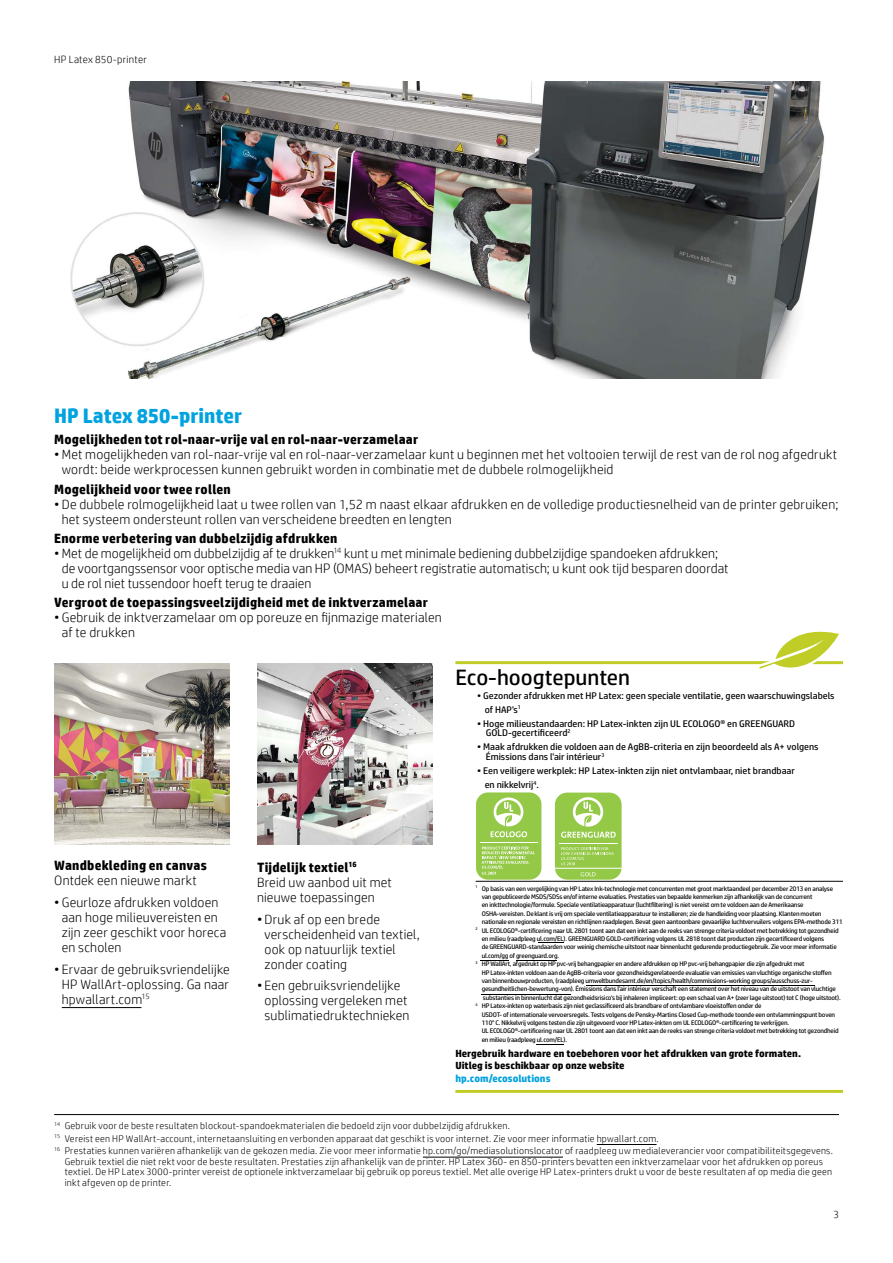
<style>
.page{position:relative;width:893px;height:1263px;background:#fff}
.page>*{position:absolute;margin:0;border:0;box-sizing:border-box;transform-origin:0 0}
.t1{font:22.05px "HP Simplified";color:#000}
.t2{font:700 21px "HP Simplified";color:#00a3df}
.t3{font:300 13.5px/15px "HP Simplified";letter-spacing:.015em;color:#000}
.t4{font:700 13.5px "HP Simplified";letter-spacing:.015em;color:#000}
.t5{font:300 10.5px "HP Simplified";letter-spacing:.025em;color:#000}
.t6{font:700 10.35px/12.5px "HP Simplified";color:#000}
.t7{font:700 10.35px "HP Simplified";color:#00a1dd}
.t8{font:300 9.75px/12.6px "HP Simplified";letter-spacing:.025em;color:#000}
.t9{font:9.6px/14.1px "HP Simplified";color:#000}
.t10{font:6.6px "HP Simplified";letter-spacing:-.025em;color:#000}
.s1{font-weight:700}
</style>
<div class="page">
<hr style="left:455px;top:661px;width:387px;height:3px;background:#bfcd26">
<hr style="left:455px;top:1090px;width:387px;height:3px;background:#bfcd26">
<svg style="left:756px;top:631px;width:86px;height:38px"></svg>
<hr style="left:476px;top:881px;width:366px;height:1px;background:#000">
<hr style="left:586px;top:985px;width:229px;height:1px;background:#000">
<svg style="left:481px;top:960px;width:28px;height:1px"></svg>
<hr style="left:516px;top:960px;width:41px;height:1px;background:#000">
<svg style="left:538px;top:942px;width:26px;height:1px"></svg>
<svg style="left:537px;top:1044px;width:27px;height:1px"></svg>
<div style="left:476px;top:792px;width:65px;height:88px;background:#94c947;border-radius:12px"></div>
<svg style="left:482px;top:846px;width:53px;height:29px"></svg>
<hr style="left:480px;top:842px;width:57px;height:1px;background:#fff">
<svg style="left:491px;top:797px;width:36px;height:40px"></svg>
<svg style="left:555px;top:792px;width:67px;height:88px;background:#a7d268"></svg>
<hr style="left:481px;top:994px;width:90px;height:1px;background:#000">
<img style="left:70px;top:81px;width:754px;height:298px">
<img style="left:257px;top:664px;width:176px;height:181px">
<img style="left:54px;top:664px;width:176px;height:181px">
<hr style="left:54px;top:1114px;width:785px;height:1px;background:#000">
<hr style="left:597px;top:1144px;width:60px;height:1px;background:#000">
<hr style="left:423px;top:1157px;width:140px;height:1px;background:#000">
<hr style="left:62px;top:1007px;width:79px;height:1px;background:#000">
<h3 class="t5" style="left:54px;top:52px;width:94px">HP Latex 850-printer</h3>
<h2 class="t2" style="left:54px;top:402px;width:189px">HP Latex 850-printer</h2>
<h3 class="t4" style="left:54px;top:431px;width:366px">Mogelijkheden tot rol-naar-vrije val en rol-naar-verzamelaar</h3>
<p class="t3" style="left:62px;top:447px;width:777px;text-indent:-8px">•Met mogelijkheden van rol-naar-vrije val en rol-naar-verzamelaar kunt u beginnen met het voltooien terwijl de rest van de rol nog afgedrukt wordt: beide werkprocessen kunnen gebruikt worden in combinatie met de dubbele rolmogelijkheid</p>
<h3 class="t4" style="left:54px;top:480px;width:178px">Mogelijkheid voor twee rollen</h3>
<h3 class="t3" style="left:62px;top:496px;width:778px;text-indent:-8px">• De dubbele rolmogelijkheid laat u twee rollen van 1,52 m naast elkaar afdrukken en de volledige productiesnelheid van de printer gebruiken; het systeem ondersteunt rollen van verscheidene breedten en lengten</h3>
<h3 class="t4" style="left:54px;top:529px;width:285px">Enorme verbetering van dubbelzijdig afdrukken</h3>
<p class="t3" style="left:62px;top:545px;width:668px;text-indent:-8px">• Met de mogelijkheid om dubbelzijdig af te drukken<sup>14</sup> kunt u met minimale bediening dubbelzijdige spandoeken afdrukken; de voortgangssensor voor optische media van HP (OMAS) beheert registratie automatisch; u kunt ook tijd besparen doordat u de rol niet tussendoor hoeft terug te draaien</p>
<h3 class="t4" style="left:54px;top:593px;width:375px">Vergroot de toepassingsveelzijdigheid met de inktverzamelaar</h3>
<h3 class="t3" style="left:62px;top:609px;width:381px;text-indent:-8px">• Gebruik de inktverzamelaar om op poreuze en fijnmazige materialen af te drukken</h3>
<h3 class="t4" style="left:54px;top:857px;width:154px">Wandbekleding en canvas</h3>
<h3 class="t3" style="left:54px;top:873px;width:144px">Ontdek een nieuwe markt</h3>
<h3 class="t3" style="left:62px;top:894px;width:166px;text-indent:-8px">• Geurloze afdrukken voldoen aan hoge milieuvereisten en zijn zeer geschikt voor horeca en scholen</h3>
<h3 class="t3" style="left:62px;top:961px;width:170px;text-align:justify;text-indent:-8px">• Ervaar de gebruiksvriendelijke HP WallArt-oplossing. Ga naar hpwallart.com<sup>15</sup></h3>
<h3 class="t3" style="left:257px;top:859px;width:136px"><span class="s1">Tijdelijk textiel</span><sup>16<br></sup>Breid uw aanbod uit met nieuwe toepassingen</h3>
<h3 class="t3" style="left:265px;top:911px;width:157px;text-indent:-8px">• Druk af op een brede verscheidenheid van textiel, ook op natuurlijk textiel zonder coating</h3>
<h3 class="t3" style="left:265px;top:978px;width:146px;text-indent:-8px">• Een gebruiksvriendelijke oplossing vergeleken met sublimatiedruktechnieken</h3>
<h1 class="t1" style="left:455px;top:662px;width:176px">Eco-hoogtepunten</h1>
<h3 class="t9" style="left:485px;top:688px;width:351px;text-indent:-8px">• Gezonder afdrukken met HP Latex: geen speciale ventilatie, geen waarschuwingslabels of HAP's<sup>1</sup></h3>
<h3 class="t9" style="left:486px;top:718px;width:311px;line-height:9.6px;text-indent:-9px">• Hoge milieustandaarden: HP Latex-inkten zijn UL ECOLOGO® en GREENGUARD<br>GOLD-gecertificeerd<sup>2</sup></h3>
<h3 class="t9" style="left:486px;top:742px;width:334px;line-height:9.6px;text-indent:-9px">• Maak afdrukken die voldoen aan de AgBB-criteria en zijn beoordeeld als A+ volgens<br>Émissions dans l'air intérieur<sup>3</sup></h3>
<h3 class="t9" style="left:485px;top:763px;width:312px;text-indent:-8px">• Een veiligere werkplek: HP Latex-inkten zijn niet ontvlambaar, niet brandbaar en nikkelvrij<sup>4</sup>.</h3>
<p class="t10" style="left:476px;top:884px;width:359px"><sup>1</sup> Op basis van een vergelijking van HP Latex Ink-technologie met concurrenten met groot marktaandeel per december 2013 en analyse</p>
<p class="t10" style="left:482px;top:892px;width:332px">van gepubliceerde MSDS/SDSs en/of interne evaluaties. Prestaties van bepaalde kenmerken zijn afhankelijk van de concurrent</p>
<p class="t10" style="left:482px;top:901px;width:323px">en inkttechnologie/formule. Speciale ventilatieapparatuur (luchtfiltering) is niet vereist om te voldoen aan de Amerikaanse</p>
<p class="t10" style="left:482px;top:909px;width:341px">OSHA-vereisten. De klant is vrij om speciale ventilatieapparatuur te installeren; zie de handleiding voor plaatsing. Klanten moeten</p>
<p class="t10" style="left:482px;top:918px;width:364px">nationale en regionale vereisten en richtlijnen raadplegen. Bevat geen aantoonbare gevaarlijke luchtvervuilers volgens EPA-methode 311.</p>
<p class="t10" style="left:476px;top:926px;width:365px"><sup>2</sup> UL ECOLOGO®-certificering naar UL 2801 toont aan dat een inkt aan de reeks van strenge criteria voldoet met betrekking tot gezondheid</p>
<p class="t10" style="left:482px;top:934px;width:344px">en milieu (raadpleeg ul.com/EL). GREENGUARD GOLD-certificering volgens UL 2818 toont dat producten zijn gecertificeerd volgens</p>
<p class="t10" style="left:482px;top:943px;width:356px">de GREENGUARD-standaarden voor weinig chemische uitstoot naar binnenlucht gedurende productiegebruik. Zie voor meer informatie</p>
<p class="t10" style="left:482px;top:951px;width:79px">ul.com/gg of greenguard.org.</p>
<p class="t10" style="left:476px;top:960px;width:330px"><sup>3</sup> HP WallArt, afgedrukt op HP pvc-vrij behangpapier en andere afdrukken op HP pvc-vrij behangpapier die zijn afgedrukt met</p>
<p class="t10" style="left:482px;top:968px;width:351px">HP Latex-inkten voldoen aan de AgBB-criteria voor gezondheidsgerelateerde evaluatie van emissies van vluchtige organische stoffen</p>
<p class="t10" style="left:482px;top:976px;width:333px">van binnenbouwproducten, (raadpleeg umweltbundesamt.de/en/topics/health/commissions-working groups/ausschuss-zur-</p>
<p class="t10" style="left:482px;top:985px;width:356px">gesundheitlichen-bewertung-von). Émissions dans l'air intérieur verschaft een statement over het niveau van de uitstoot van vluchtige</p>
<p class="t10" style="left:483px;top:993px;width:359px">substanties in binnenlucht dat gezondheidsrisico's bij inhaleren impliceert: op een schaal van A+ (zeer lage uitstoot) tot C (hoge uitstoot).</p>
<p class="t10" style="left:476px;top:1002px;width:287px"><sup>4</sup> HP Latex-inkten op waterbasis zijn niet geclassificeerd als brandbare of ontvlambare vloeistoffen onder de</p>
<p class="t10" style="left:482px;top:1010px;width:355px">USDOT- of internationale vervoersregels. Tests volgens de Pensky-Martins Closed Cup-methode toonde een ontvlammingspunt boven</p>
<p class="t10" style="left:482px;top:1018px;width:309px">110° C. Nikkelvrij volgens testen die zijn uitgevoerd voor HP Latex-inkten om UL ECOLOGO®-certificering te verkrijgen.</p>
<p class="t10" style="left:482px;top:1027px;width:359px">UL ECOLOGO®-certificering naar UL 2801 toont aan dat een inkt aan de reeks van strenge criteria voldoet met betrekking tot gezondheid</p>
<p class="t10" style="left:482px;top:1035px;width:87px">en milieu (raadpleeg ul.com/EL).</p>
<h3 class="t6" style="left:455px;top:1047px;width:347px">Hergebruik hardware en toebehoren voor het afdrukken van grote formaten.<br>Uitleg is beschikbaar op onze website</h3>
<h3 class="t7" style="left:455px;top:1071px;width:97px">hp.com/ecosolutions</h3>
<p class="t8" style="left:54px;top:1119px;width:780px"><sup>14</sup> Gebruik voor de beste resultaten blockout-spandoekmaterialen die bedoeld zijn voor dubbelzijdig afdrukken.<br><sup>15</sup> Vereist een HP WallArt-account, internetaansluiting en verbonden apparaat dat geschikt is voor internet. Zie voor meer informatie hpwallart.com.<br><sup>16</sup> Prestaties kunnen variëren afhankelijk van de gekozen media. Zie voor meer informatie hp.com/go/mediasolutionslocator of raadpleeg uw medialeverancier voor compatibiliteitsgegevens.</p>
<p class="t8" style="left:65px;top:1156px;width:769px;line-height:10.5px">Gebruik textiel die niet rekt voor de beste resultaten. Prestaties zijn afhankelijk van de printer. HP Latex 360- en 850-printers bevatten een inktverzamelaar voor het afdrukken op poreus textiel. De HP Latex 3000-printer vereist de optionele inktverzamelaar bij gebruik op poreus textiel. Met alle overige HP Latex-printers drukt u voor de beste resultaten af op media die geen inkt afgeven op de printer.</p>
<h3 class="t5" style="left:833px;top:1207px;width:7px">3</h3>
</div>
